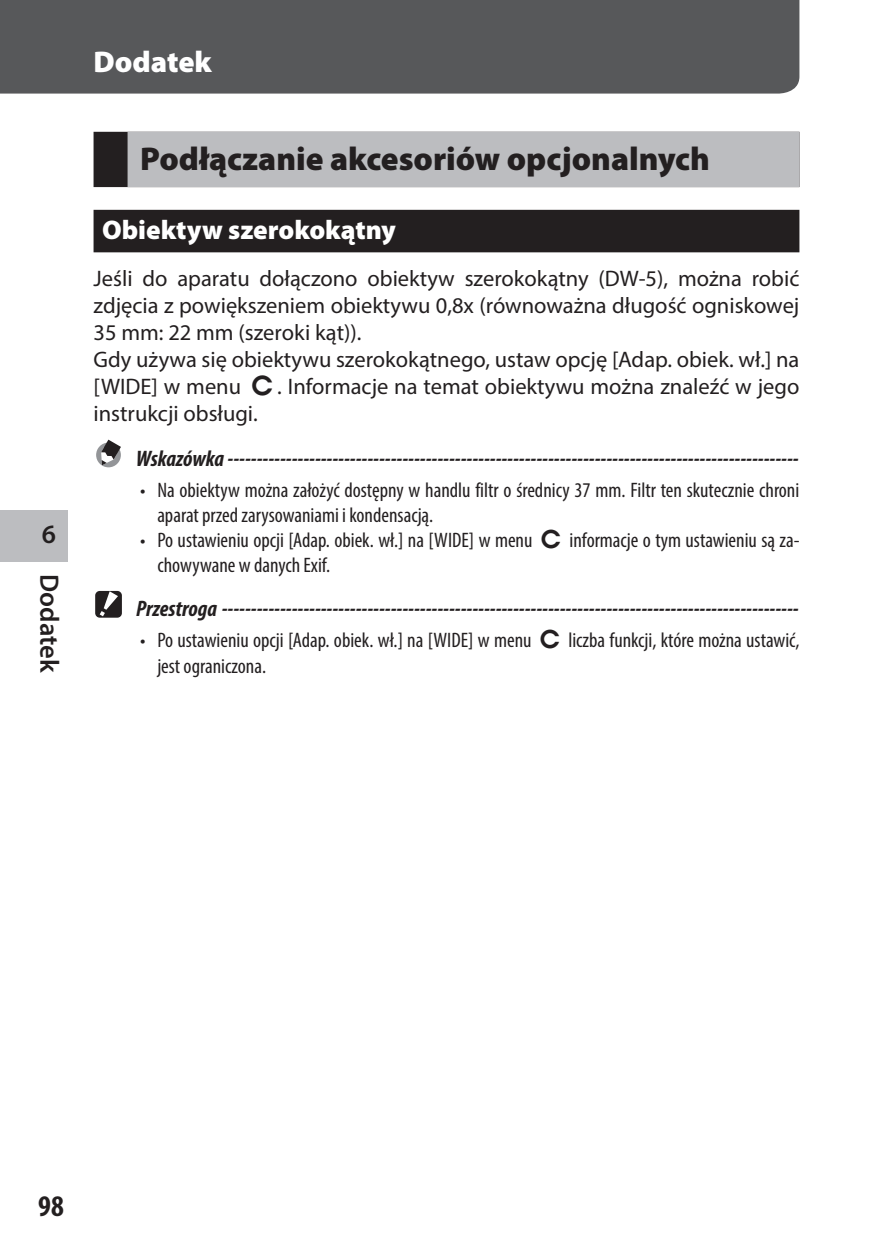
<style>
.page{position:relative;width:893px;height:1259px;background:#fff}
.page>*{position:absolute;margin:0;border:0;box-sizing:border-box;transform-origin:0 0}
.t1{font:900 33px "Myriad Pro";color:#231f20}
.t2{font:900 30px "Myriad Pro";color:#fff}
.t3{font:700 condensed 30px "Myriad Pro";color:#231f20}
.t4{font:900 27px "Myriad Pro";color:#fff}
.t5{font:600 26.7px "Myriad Pro";color:#231f20}
.t6{font:22.5px/27px "Myriad Pro";color:#231f20}
.t7{font:italic 700 condensed 22.5px "Myriad Pro";color:#231f20}
.t8{font:condensed 21px/25.2px "Myriad Pro";color:#231f20}
.s1{font-family:"INGRI100"}
.s2{font-family:"INGRI100";font-stretch:normal}
</style>
<div class="page">
<div style="left:0;top:510px;width:68px;height:51px;background:#bcbdc0"></div>
<div style="left:0;top:0;width:799px;height:94px;background:#57585a"></div>
<div style="left:94px;top:132px;width:705px;height:55px;background:#231f20"></div>
<div style="left:128px;top:132px;width:671px;height:55px;background:#bcbdc0"></div>
<div style="left:94px;top:210px;width:705px;height:42px;background:#231f20"></div>
<div style="left:96px;top:442px;width:25px;height:25px;background:#939598;border-radius:50%"></div>
<svg style="left:101px;top:439px;width:20px;height:26px"></svg>
<div style="left:95px;top:591px;width:27px;height:26px;background:#231f20;border-radius:5px"></div>
<svg style="left:100px;top:591px;width:18px;height:25px"></svg>
<p class="t5" style="left:42px;top:517px;width:16px">6</p>
<p class="t5" style="left:66px;top:574px;width:100px;rotate:90deg">Dodatek</p>
<h2 class="t2" style="left:94px;top:42px;width:120px">Dodatek</h2>
<h1 class="t1" style="left:140px;top:137px;width:571px">Podłączanie akcesoriów opcjonalnych</h1>
<p class="t4" style="left:102px;top:212px;width:295px">Obiektyw szerokokątny</p>
<p class="t6" style="left:94px;top:265px;width:707px">Jeśli do aparatu dołączono obiektyw szerokokątny (DW-5), można robić zdjęcia z powiększeniem obiektywu 0,8x (równoważna długość ogniskowej 35 mm: 22 mm (szeroki kąt)).<br>Gdy używa się obiektywu szerokokątnego, ustaw opcję [Adap. obiek. wł.] na [WIDE] w menu <span class="s1">D</span>. Informacje na temat obiektywu można znaleźć w jego instrukcji obsługi.</p>
<p class="t7" style="left:136px;top:444px;width:664px">Wskazówka --------------------------------------------------------------------------------------------------</p>
<p class="t8" style="left:157px;top:477px;width:643px;text-indent:-17px">• Na obiektyw można założyć dostępny w handlu filtr o średnicy 37 mm. Filtr ten skutecznie chroni aparat przed zarysowaniami i kondensacją.</p>
<p class="t8" style="left:157px;top:527px;width:644px;text-indent:-17px">• Po ustawieniu opcji [Adap. obiek. wł.] na [WIDE] w menu <span class="s2">D</span> informacje o tym ustawieniu są za&shy;chowywane w danych Exif.</p>
<p class="t7" style="left:136px;top:595px;width:664px">Przestroga ---------------------------------------------------------------------------------------------------</p>
<p class="t8" style="left:157px;top:627px;width:644px;text-indent:-17px">• Po ustawieniu opcji [Adap. obiek. wł.] na [WIDE] w menu <span class="s2">D</span> liczba funkcji, które można ustawić, jest ograniczona.</p>
<h2 class="t3" style="left:38px;top:1187px;width:27px">98</h2>
</div>
